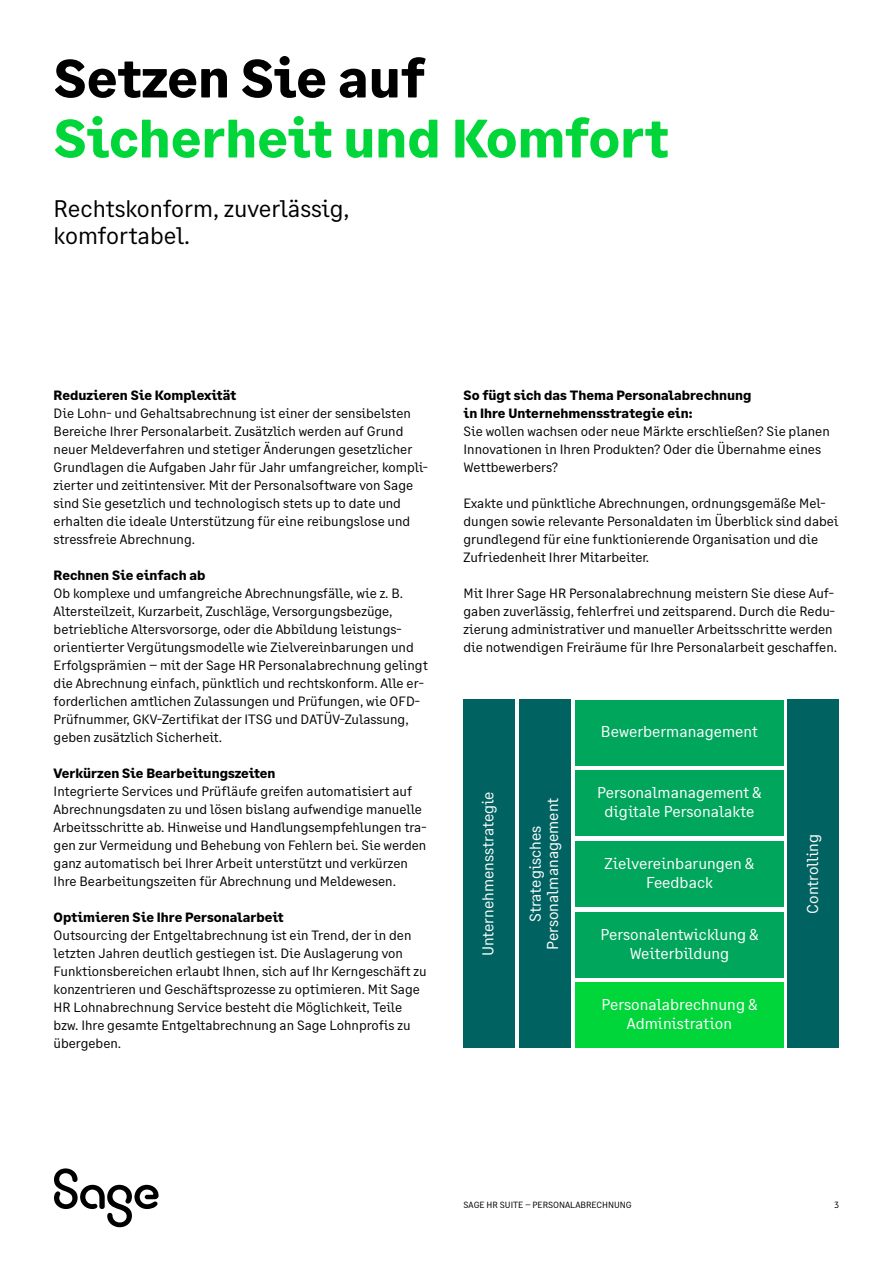
<style>
.page{position:relative;width:893px;height:1263px;background:#fff}
.page>*{position:absolute;margin:0;border:0;box-sizing:border-box;transform-origin:0 0}
.t1{font:700 54px "Sage Text";color:#00d639}
.t2{font:700 54px "Sage Text";letter-spacing:-.005em;color:#000}
.t3{font:24px/27px "Sage Text";color:#000}
.t4{font:15.75px/18.9px "Sage Text";color:#fff;text-align:center}
.t5{font:13.5px/18px "Sage Text";color:#000}
.t6{font:700 13.5px/18px "Sage Text";color:#000}
.t7{font:9px "Sage Text";color:#000}
</style>
<div class="page">
<div style="left:575px;top:700px;width:209px;height:65px;background:#00a65c"></div>
<div style="left:575px;top:770px;width:209px;height:66px;background:#00a65c"></div>
<div style="left:463px;top:700px;width:51px;height:348px;background:#006362"></div>
<div style="left:519px;top:700px;width:51px;height:348px;background:#006362"></div>
<div style="left:788px;top:700px;width:51px;height:348px;background:#006362"></div>
<div style="left:575px;top:841px;width:209px;height:66px;background:#00a65c"></div>
<div style="left:575px;top:912px;width:209px;height:65px;background:#00a65c"></div>
<div style="left:575px;top:982px;width:209px;height:66px;background:#00d639"></div>
<svg style="left:54px;top:1168px;width:105px;height:59px"></svg>
<h1 class="t2" style="left:54px;top:45px;width:373px">Setzen Sie auf</h1>
<h1 class="t1" style="left:54px;top:105px;width:616px">Sicherheit und Komfort</h1>
<h2 class="t3" style="left:54px;top:195px;width:297px">Rechtskonform, zuverlässig, komfortabel.</h2>
<p class="t6" style="left:54px;top:386px;width:184px">Reduzieren Sie Komplexität</p>
<p class="t5" style="left:54px;top:404px;width:376px">Die Lohn- und Gehaltsabrechnung ist einer der sensibelsten Bereiche Ihrer Personalarbeit. Zusätzlich werden auf Grund neuer Meldeverfahren und stetiger Änderungen gesetzlicher Grundlagen die Aufgaben Jahr für Jahr umfangreicher, kompli&shy;zierter und zeitintensiver. Mit der Personalsoftware von Sage sind Sie gesetzlich und technologisch stets up to date und erhalten die ideale Unterstützung für eine reibungslose und stressfreie Abrechnung.</p>
<p class="t6" style="left:54px;top:566px;width:153px">Rechnen Sie einfach ab</p>
<p class="t5" style="left:54px;top:584px;width:376px">Ob komplexe und umfangreiche Abrechnungsfälle, wie z. B.<br>Altersteilzeit, Kurzarbeit, Zuschläge, Versorgungsbezüge, betriebliche Altersvorsorge, oder die Abbildung leistungs&shy;orientierter Vergütungsmodelle wie Zielvereinbarungen und Erfolgsprämien – mit der Sage HR Personalabrechnung gelingt die Abrechnung einfach, pünktlich und rechtskonform. Alle er&shy;forderlichen amtlichen Zulassungen und Prüfungen, wie OFD-Prüfnummer, GKV-Zertifikat der ITSG und DATÜV-Zulassung, geben zusätzlich Sicherheit.</p>
<p class="t6" style="left:54px;top:764px;width:223px">Verkürzen Sie Bearbeitungszeiten</p>
<p class="t5" style="left:54px;top:782px;width:374px">Integrierte Services und Prüfläufe greifen automatisiert auf Abrechnungsdaten zu und lösen bislang aufwendige manuelle Arbeitsschritte ab. Hinweise und Handlungsempfehlungen tra&shy;gen zur Vermeidung und Behebung von Fehlern bei. Sie werden ganz automatisch bei Ihrer Arbeit unterstützt und verkürzen Ihre Bearbeitungszeiten für Abrechnung und Meldewesen.</p>
<p class="t6" style="left:54px;top:908px;width:231px">Optimieren Sie Ihre Personalarbeit</p>
<p class="t5" style="left:54px;top:926px;width:375px">Outsourcing der Entgeltabrechnung ist ein Trend, der in den letzten Jahren deutlich gestiegen ist. Die Auslagerung von Funktionsbereichen erlaubt Ihnen, sich auf Ihr Kerngeschäft zu konzentrieren und Geschäftsprozesse zu optimieren. Mit Sage HR Lohnabrechnung Service besteht die Möglichkeit, Teile bzw. Ihre gesamte Entgeltabrechnung an Sage Lohnprofis zu übergeben.</p>
<p class="t6" style="left:463px;top:386px;width:289px">So fügt sich das Thema Personalabrechnung in Ihre Unternehmensstrategie ein:</p>
<p class="t5" style="left:463px;top:422px;width:368px">Sie wollen wachsen oder neue Märkte erschließen? Sie planen<br>Innovationen in Ihren Produkten? Oder die Übernahme eines<br>Wettbewerbers?</p>
<p class="t5" style="left:463px;top:494px;width:377px">Exakte und pünktliche Abrechnungen, ordnungsgemäße Mel&shy;dungen sowie relevante Personaldaten im Überblick sind dabei grundlegend für eine funktionierende Organisation und die Zufriedenheit Ihrer Mitarbeiter.</p>
<p class="t5" style="left:463px;top:584px;width:375px">Mit Ihrer Sage HR Personalabrechnung meistern Sie diese Auf&shy;gaben zuverlässig, fehlerfrei und zeitsparend. Durch die Redu&shy;zierung administrativer und manueller Arbeitsschritte werden die notwendigen Freiräume für Ihre Personalarbeit geschaffen.</p>
<p class="t4" style="left:479px;top:956px;width:167px;rotate:-90deg">Unternehmensstrategie</p>
<p class="t4" style="left:527px;top:950px;width:154px;line-height:17.5px;rotate:-90deg">Strategisches<br>Personalmanagement</p>
<p class="t4" style="left:601px;top:722px;width:158px">Bewerbermanagement</p>
<p class="t4" style="left:597px;top:784px;width:166px">Personalmanagement &amp; digitale Personalakte</p>
<p class="t4" style="left:605px;top:854px;width:151px">Zielvereinbarungen &amp;<br>Feedback</p>
<p class="t4" style="left:600px;top:925px;width:160px">Personalentwicklung &amp;<br>Weiterbildung</p>
<p class="t4" style="left:601px;top:995px;width:157px">Personalabrechnung &amp;<br>Administration</p>
<p class="t4" style="left:803px;top:914px;width:81px;rotate:-90deg">Controlling</p>
<p class="t7" style="left:463px;top:1200px;width:170px">SAGE HR SUITE – PERSONALABRECHNUNG</p>
<p class="t7" style="left:834px;top:1200px;width:6px">3</p>
</div>
